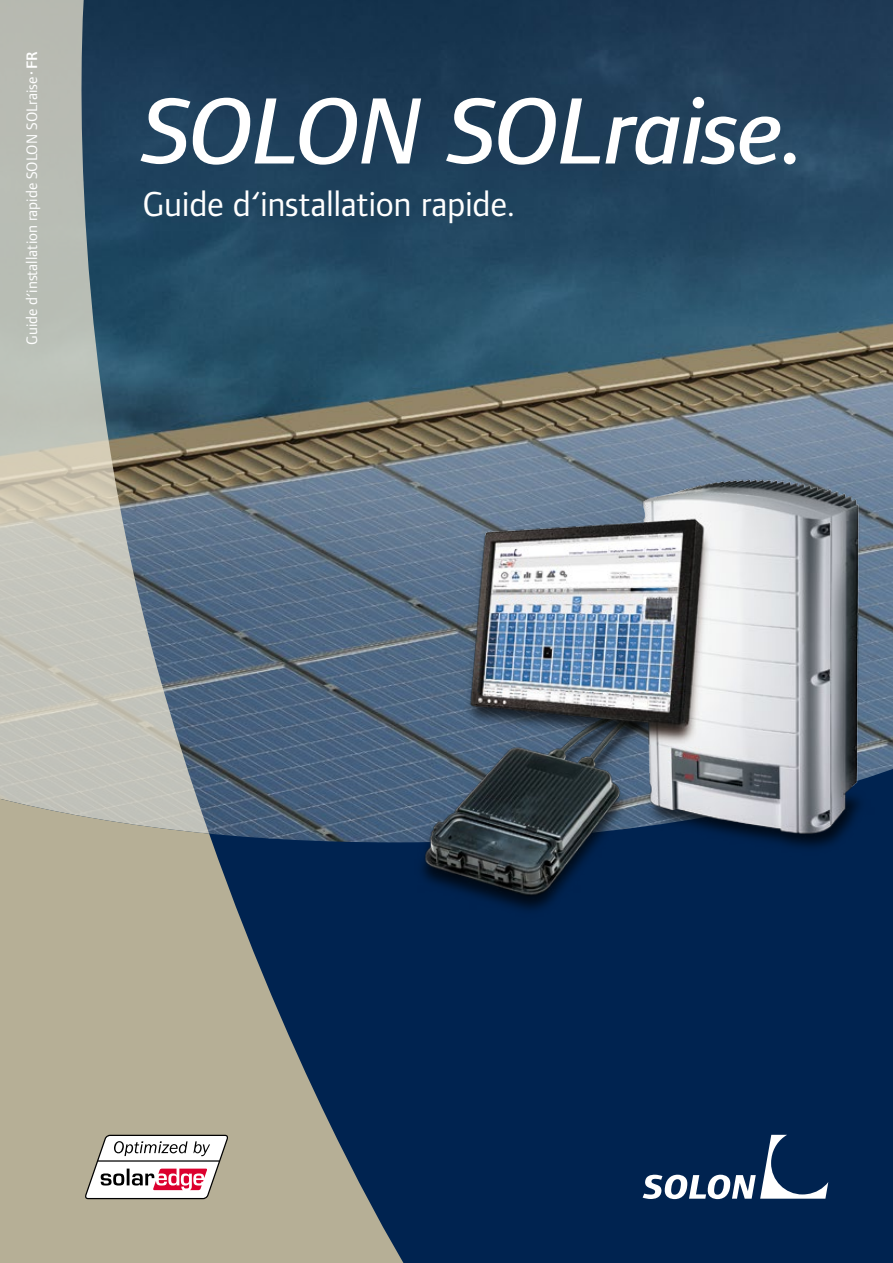
<style>
.page{position:relative;width:893px;height:1263px;background:#fff}
.page>*{position:absolute;margin:0;border:0;box-sizing:border-box;transform-origin:0 0}
.MA-Titel{font:97.5px "Foundry Form Sans OT2 Med Ita";letter-spacing:-.02em;color:#fff}
.MA-Titel-Subhead{font:36px "Foundry Form Sans OT2";letter-spacing:-.01em;color:#fff}
.MA-Titel-Sprachkennu{font:15.75px "Foundry Form Sans OT2";color:#fff}
.s1{font-weight:600}
</style>
<div class="page">
<img style="left:209px;top:0;width:684px;height:764px">
<div style="left:209px;top:764px;width:684px;height:499px;background:#002350"></div>
<svg style="left:0;top:0;width:209px;height:795px;background:#808e92"></svg>
<svg style="left:0;top:795px;width:411px;height:468px;background:#818783"></svg>
<svg style="left:643px;top:1135px;width:185px;height:64px"></svg>
<svg style="left:85px;top:1135px;width:143px;height:64px"></svg>
<img style="left:409px;top:470px;width:484px;height:458px">
<p class="MA-Titel-Sprachkennu" style="left:21px;top:345px;width:295px;rotate:-90deg">Guide d‘installation rapide SOLON SOLraise <span class="s1">·FR</span></p>
<p class="MA-Titel" style="left:142px;top:60px;width:665px">SOLON SOLraise.</p>
<p class="MA-Titel-Subhead" style="left:142px;top:178px;width:375px">Guide d‘installation rapide.</p>
</div>
